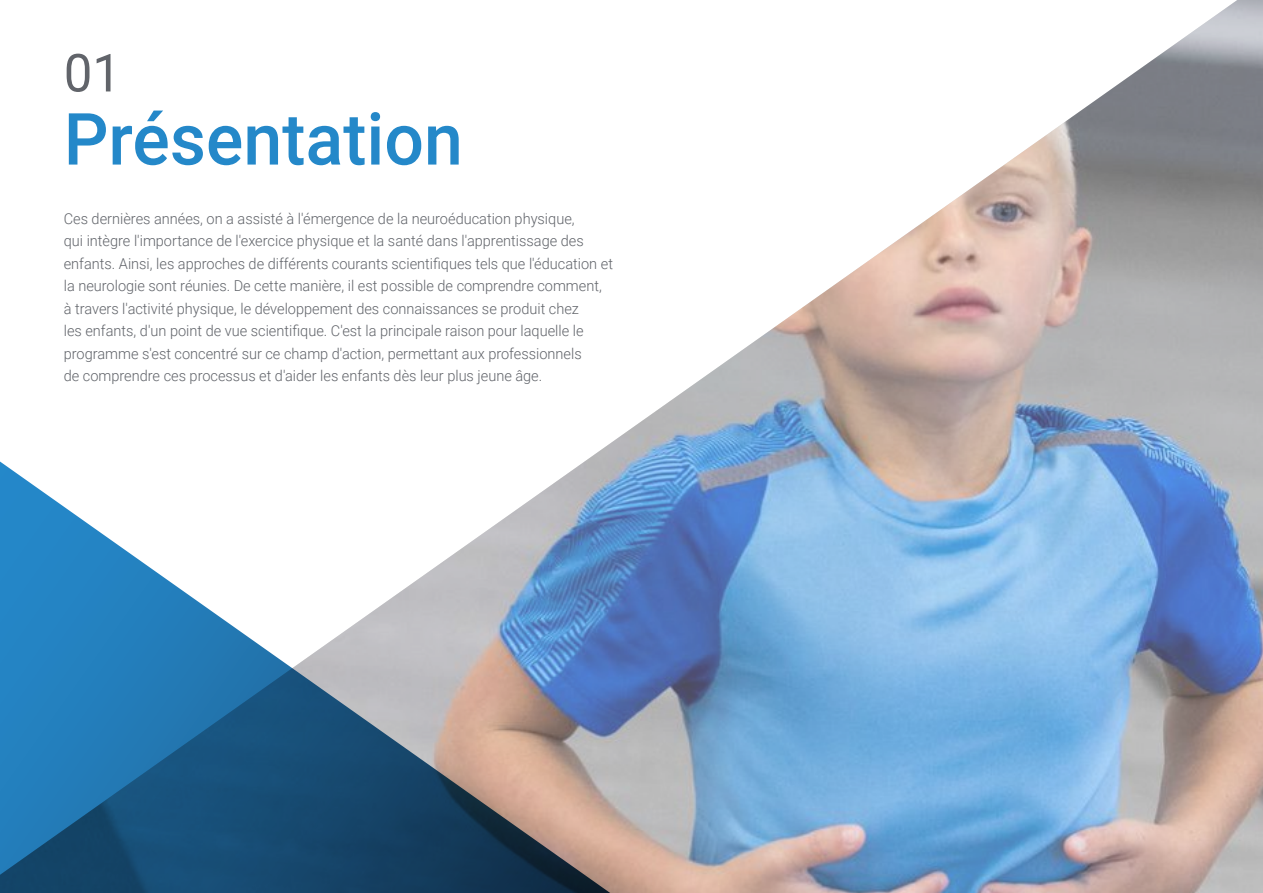
<style>
.page{position:relative;width:1263px;height:893px;background:#fff}
.page>*{position:absolute;margin:0;border:0;box-sizing:border-box;transform-origin:0 0}
.t1{font:500 72px "Roboto";color:#2488c9}
.t2{font:52.5px "Roboto";color:#61646a}
.t3{font:300 15px/22.5px "Roboto";color:#61646a}
</style>
<div class="page">
<img style="left:607px;top:0;width:656px;height:893px">
<svg style="left:0;top:446px;width:640px;height:447px"></svg>
<h2 class="t2" style="left:64px;top:36px;width:59px">01</h2>
<h1 class="t1" style="left:64px;top:89px;width:401px">Présentation</h1>
<p class="t3" style="left:64px;top:207px;width:551px">Ces dernières années, on a assisté à l'émergence de la neuroéducation physique,<br>qui intègre l'importance de l'exercice physique et la santé dans l'apprentissage des enfants. Ainsi, les approches de différents courants scientifiques tels que l'éducation et la neurologie sont réunies. De cette manière, il est possible de comprendre comment, à travers l'activité physique, le développement des connaissances se produit chez<br>les enfants, d'un point de vue scientifique. C'est la principale raison pour laquelle le programme s'est concentré sur ce champ d'action, permettant aux professionnels<br>de comprendre ces processus et d'aider les enfants dès leur plus jeune âge.</p>
</div>
